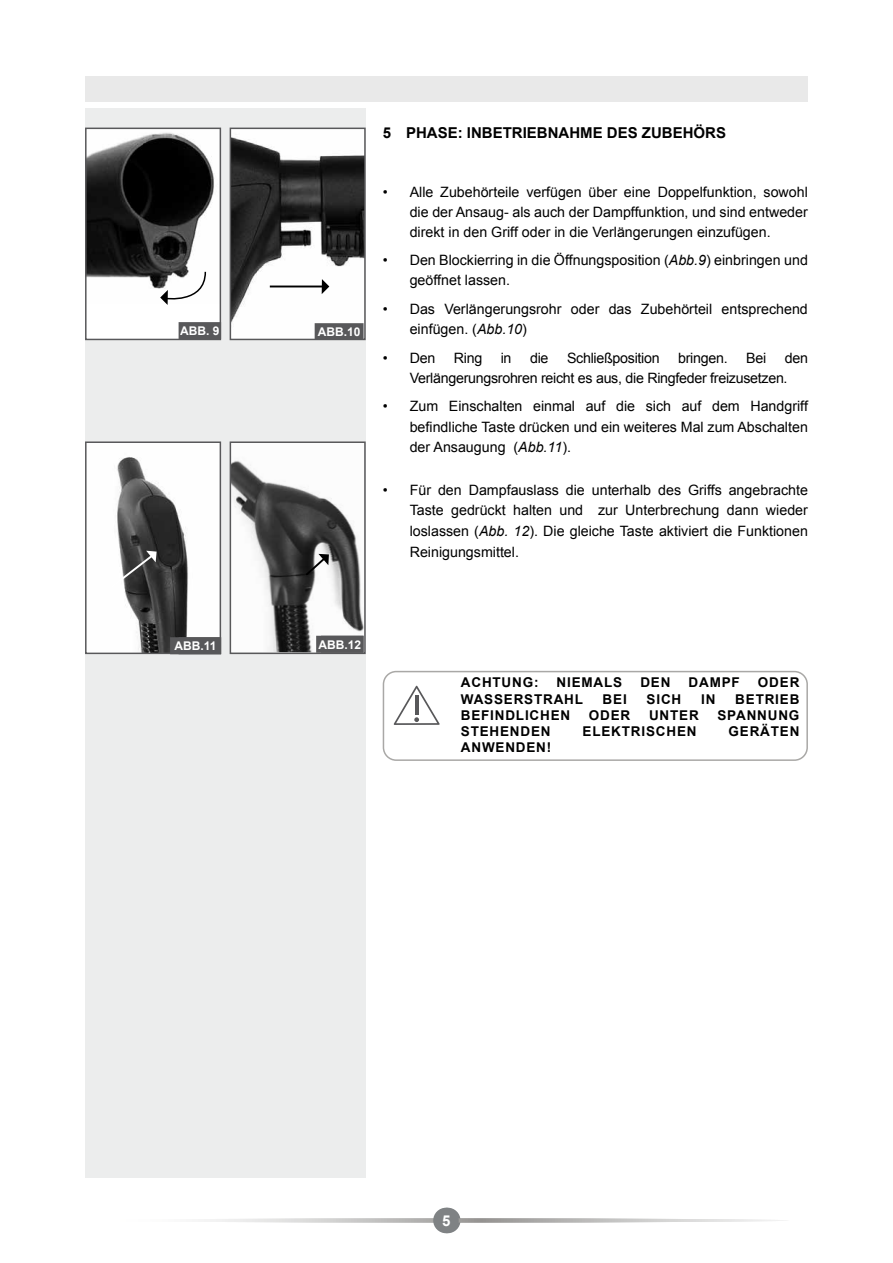
<style>
.page{position:relative;width:893px;height:1263px;background:#fff}
.page>*{position:absolute;margin:0;border:0;box-sizing:border-box;transform-origin:0 0}
.t1{font:700 15px "Arial";color:#000}
.t2{font:700 15px "Arial";color:#fff}
.t3{font:14.25px/20.1px "Arial";color:#000;text-align:justify}
.t4{font:14.25px/20.1px "Arial";letter-spacing:-.02em;color:#000}
.t5{font:700 13.5px "Arial";letter-spacing:.06em;color:#000}
.t6{font:700 12px "Arial";color:#fff}
.s1{font-style:italic}
</style>
<div class="page">
<div style="left:85px;top:108px;width:281px;height:1070px;background:#eceded"></div>
<div style="left:86px;top:128px;width:134px;height:211px;background:#fff"></div>
<img style="left:88px;top:132px;width:127px;height:157px">
<div style="left:85px;top:128px;width:136px;height:212px;border:2px solid #58585a"></div>
<svg style="left:160px;top:270px;width:47px;height:35px"></svg>
<img style="left:233px;top:131px;width:130px;height:206px">
<div style="left:230px;top:128px;width:136px;height:212px;border:2px solid #58585a"></div>
<hr style="left:270px;top:286px;width:57px;height:1px;background:#000">
<svg style="left:322px;top:279px;width:7px;height:15px"></svg>
<img style="left:88px;top:444px;width:130px;height:207px">
<div style="left:85px;top:441px;width:136px;height:213px;border:2px solid #58585a"></div>
<svg style="left:108px;top:551px;width:50px;height:39px;background:#7f7f7f"></svg>
<img style="left:233px;top:444px;width:130px;height:207px">
<div style="left:230px;top:441px;width:136px;height:213px;border:2px solid #58585a"></div>
<svg style="left:304px;top:553px;width:26px;height:24px"></svg>
<div style="left:85px;top:77px;width:723px;height:25px;background:#e9e9e9"></div>
<div style="left:435px;top:1208px;width:25px;height:25px;background:#7f8284;border-radius:50%"></div>
<svg style="left:204px;top:1218px;width:580px;height:4px"></svg>
<div style="left:433px;top:1208px;width:26px;height:25px;background:#7f8284;border-radius:50%"></div>
<div style="left:179px;top:323px;width:41px;height:15px;background:#58585a"></div>
<div style="left:179px;top:322px;width:42px;height:17px;border:2px solid #58585a"></div>
<div style="left:171px;top:638px;width:49px;height:15px;background:#58585a"></div>
<div style="left:170px;top:637px;width:51px;height:17px;border:2px solid #58585a"></div>
<div style="left:315px;top:324px;width:48px;height:14px;background:#58585a"></div>
<div style="left:315px;top:323px;width:49px;height:16px;border:2px solid #58585a"></div>
<div style="left:317px;top:636px;width:46px;height:16px;background:#58585a"></div>
<div style="left:316px;top:636px;width:48px;height:17px;border:2px solid #58585a"></div>
<div style="left:383px;top:671px;width:425px;height:90px;border:2px solid #a9a8a6;border-radius:13px"></div>
<svg style="left:394px;top:686px;width:46px;height:39px"></svg>
<p class="t6" style="left:180px;top:323px;width:41px">ABB. 9</p>
<p class="t6" style="left:318px;top:323px;width:44px">ABB.10</p>
<p class="t1" style="left:383px;top:123px;width:345px">5 PHASE: INBETRIEBNAHME DES ZUBEHÖRS</p>
<p class="t3" style="left:410px;top:182px;width:400px;text-indent:-27px">• Alle Zubehörteile verfügen über eine Doppelfunktion, sowohl die der Ansaug- als auch der Dampffunktion, und sind entweder direkt in den Griff oder in die Verlängerungen einzufügen.</p>
<p class="t3" style="left:410px;top:250px;width:400px;text-indent:-27px">• Den Blockierring in die Öffnungsposition (<span class="s1">Abb.9</span>) einbringen und geöffnet lassen.</p>
<p class="t3" style="left:410px;top:299px;width:400px;text-indent:-27px">• Das Verlängerungsrohr oder das Zubehörteil entsprechend einfügen. (<span class="s1">Abb.10</span>)</p>
<p class="t3" style="left:383px;top:348px;width:54px">• Den</p>
<p class="t3" style="left:454px;top:348px;width:30px">Ring</p>
<p class="t3" style="left:501px;top:348px;width:12px">in</p>
<p class="t3" style="left:530px;top:348px;width:20px">die</p>
<p class="t4" style="left:567px;top:348px;width:94px">Schließposition</p>
<p class="t4" style="left:678px;top:348px;width:51px">bringen.</p>
<p class="t3" style="left:746px;top:348px;width:22px">Bei</p>
<p class="t4" style="left:410px;top:348px;width:400px;text-indent:375px">den<br>Verlängerungsrohren reicht es aus, die Ringfeder freizusetzen.</p>
<p class="t3" style="left:410px;top:397px;width:400px;text-indent:-27px">• Zum Einschalten einmal auf die sich auf dem Handgriff befindliche Taste drücken und ein weiteres Mal zum Abschalten der Ansaugung (<span class="s1">Abb.11</span>).</p>
<p class="t3" style="left:410px;top:480px;width:400px;text-indent:-27px">• Für den Dampfauslass die unterhalb des Griffs angebrachte Taste gedrückt halten und zur Unterbrechung dann wieder loslassen (<span class="s1">Abb. 12</span>). Die gleiche Taste aktiviert die Funktionen</p>
<p class="t3" style="left:410px;top:542px;width:111px">Reinigungsmittel.</p>
<p class="t6" style="left:182px;top:638px;width:22px">FIG</p>
<p class="t6" style="left:324px;top:636px;width:22px">FIG</p>
<p class="t6" style="left:318px;top:636px;width:44px">ABB.12</p>
<p class="t6" style="left:175px;top:638px;width:44px">ABB.11</p>
<p class="t5" style="left:461px;top:674px;width:79px">ACHTUNG:</p>
<p class="t5" style="left:557px;top:674px;width:67px">NIEMALS</p>
<p class="t5" style="left:640px;top:674px;width:32px">DEN</p>
<p class="t5" style="left:689px;top:674px;width:53px">DAMPF</p>
<p class="t5" style="left:758px;top:674px;width:43px">ODER</p>
<p class="t5" style="left:461px;top:690px;width:124px">WASSERSTRAHL</p>
<p class="t5" style="left:603px;top:690px;width:26px">BEI</p>
<p class="t5" style="left:647px;top:690px;width:36px">SICH</p>
<p class="t5" style="left:701px;top:690px;width:16px">IN</p>
<p class="t5" style="left:735px;top:690px;width:66px">BETRIEB</p>
<p class="t5" style="left:461px;top:706px;width:111px">BEFINDLICHEN</p>
<p class="t5" style="left:589px;top:706px;width:43px">ODER</p>
<p class="t5" style="left:649px;top:706px;width:51px">UNTER</p>
<p class="t5" style="left:717px;top:706px;width:83px">SPANNUNG</p>
<p class="t5" style="left:461px;top:722px;width:91px">STEHENDEN</p>
<p class="t5" style="left:583px;top:722px;width:115px">ELEKTRISCHEN</p>
<p class="t5" style="left:729px;top:722px;width:72px">GERÄTEN</p>
<p class="t5" style="left:461px;top:739px;width:92px">ANWENDEN!</p>
<p class="t2" style="left:444px;top:1210px;width:10px">5</p>
</div>
